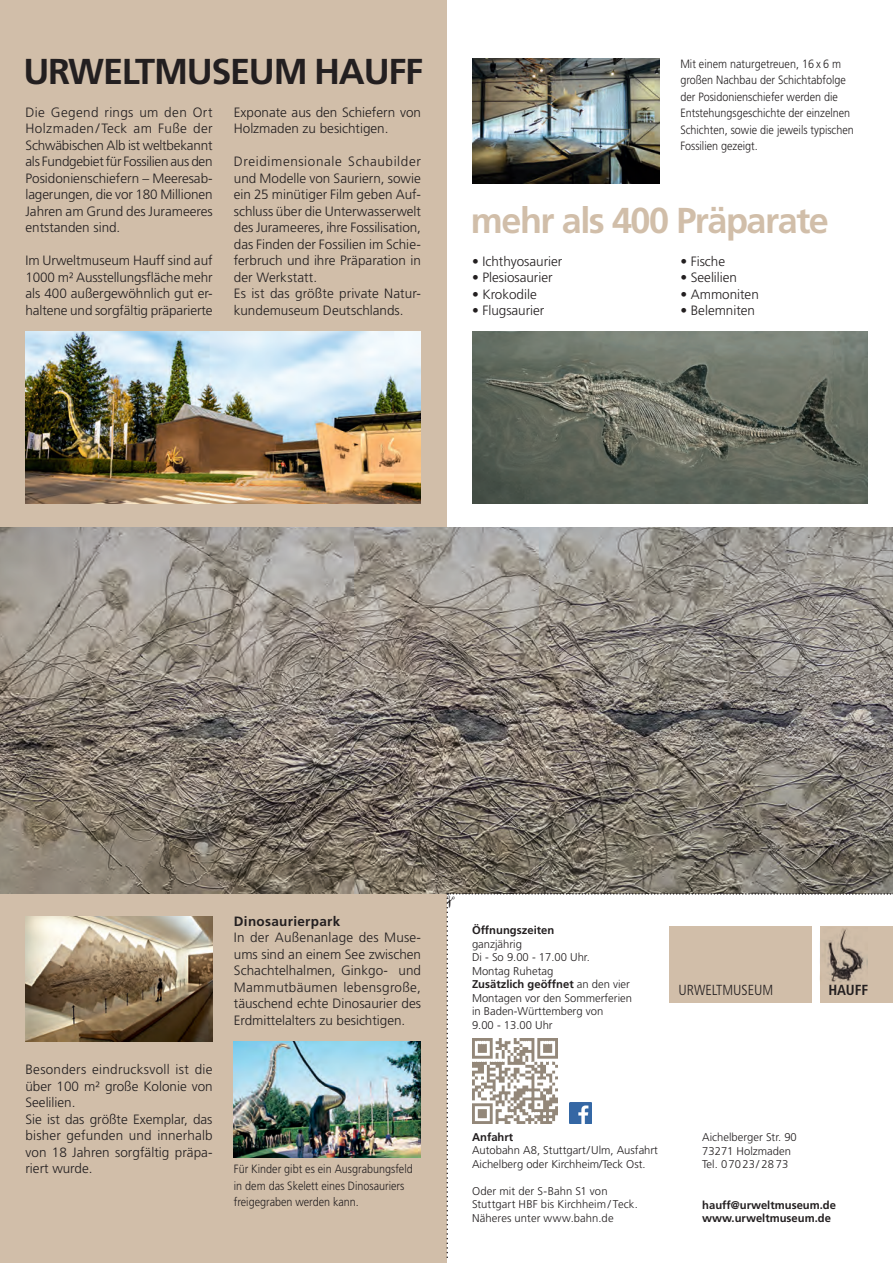
<style>
.page{position:relative;width:893px;height:1263px;background:#fff}
.page>*{position:absolute;margin:0;border:0;box-sizing:border-box;transform-origin:0 0}
.t1{font:700 36px "Frutiger LT";letter-spacing:-.04em;color:#d1bea9}
.t2{font:700 36px "Frutiger LT";letter-spacing:-.035em;color:#231f20}
.t3{font:300 condensed 14.55px "Frutiger";color:#231f20}
.t4{font:700 condensed 14.55px "Frutiger";color:#231f20}
.Absatzformat_Fließ{font:300 13.5px/16.5px "Frutiger LT";color:#231f20;text-align:justify}
.Absatzformat_Fließ-2{font:700 13.5px "Frutiger LT";letter-spacing:.025em;color:#231f20}
.Absatzformat_BU{font:300 12px/16.5px "Frutiger LT";color:#231f20;scale:.9 1}
.t5{font:300 11.25px/13.5px "Frutiger LT";color:#231f20}
.t6{font:700 11.25px/13.5px "Frutiger LT";color:#231f20}
.s1{font-weight:300}
.s2{font-weight:700}
</style>
<div class="page">
<div style="left:0;top:0;width:446px;height:1263px;background:#d1bea9"></div>
<img style="left:234px;top:1041px;width:187px;height:116px">
<img style="left:0;top:527px;width:893px;height:366px">
<img style="left:26px;top:916px;width:187px;height:125px">
<img style="left:26px;top:332px;width:395px;height:172px">
<img style="left:472px;top:332px;width:395px;height:172px">
<img style="left:472px;top:59px;width:187px;height:124px">
<svg style="left:446px;top:893px;width:447px;height:370px"></svg>
<p class="t2" style="left:23px;top:50px;width:401px">URWELTMUSEUM HAUFF</p>
<p class="Absatzformat_Fließ" style="left:26px;top:104px;width:189px">Die Gegend rings um den Ort Holzmaden/Teck am Fuße der Schwäbischen Alb ist weltbekannt als Fundgebiet für Fossilien aus den Posidonienschiefern – Meeresab&shy;lagerungen, die vor 180 Millionen Jahren am Grund des Jurameeres entstanden sind.</p>
<p class="Absatzformat_Fließ" style="left:26px;top:253px;width:189px">Im Urweltmuseum Hauff sind auf 1000 m² Ausstellungsfläche mehr als 400 außergewöhnlich gut er&shy;haltene und sorgfältig präparierte</p>
<p class="Absatzformat_Fließ" style="left:234px;top:104px;width:189px">Exponate aus den Schiefern von<br>Holzmaden zu besichtigen.</p>
<p class="Absatzformat_Fließ" style="left:234px;top:154px;width:189px">Dreidimensionale Schaubilder und Modelle von Sauriern, sowie ein 25 minütiger Film geben Auf&shy;schluss über die Unterwasserwelt des Jurameeres, ihre Fossilisation, das Finden der Fossilien im Schie&shy;ferbruch und ihre Präparation in der Werkstatt.</p>
<p class="Absatzformat_Fließ" style="left:234px;top:286px;width:189px">Es ist das größte private Natur&shy;kundemuseum Deutschlands.</p>
<p class="Absatzformat_BU" style="left:680px;top:55px;width:194px">Mit einem naturgetreuen, 16 x 6 m großen Nachbau der Schichtabfolge der Posidonienschiefer werden die Entstehungsgeschichte der einzelnen Schichten, sowie die jeweils typischen Fossilien gezeigt.</p>
<p class="t1" style="left:471px;top:199px;width:359px">mehr als 400 Präparate</p>
<p class="Absatzformat_Fließ" style="left:472px;top:253px;width:92px">• Ichthyosaurier</p>
<p class="Absatzformat_Fließ" style="left:472px;top:269px;width:82px">• Plesiosaurier</p>
<p class="Absatzformat_Fließ" style="left:472px;top:286px;width:66px">• Krokodile</p>
<p class="Absatzformat_Fließ" style="left:472px;top:302px;width:74px">• Flugsaurier</p>
<p class="Absatzformat_Fließ" style="left:680px;top:253px;width:46px">• Fische</p>
<p class="Absatzformat_Fließ" style="left:680px;top:269px;width:58px">• Seelilien</p>
<p class="Absatzformat_Fließ" style="left:680px;top:286px;width:80px">• Ammoniten</p>
<p class="Absatzformat_Fließ" style="left:680px;top:302px;width:76px">• Belemniten</p>
<p class="Absatzformat_Fließ" style="left:26px;top:1061px;width:189px">Besonders eindrucksvoll ist die über 100 m² große Kolonie von Seelilien.</p>
<p class="Absatzformat_Fließ" style="left:26px;top:1111px;width:189px">Sie ist das größte Exemplar, das bisher gefunden und innerhalb von 18 Jahren sorgfältig präpa&shy;riert wurde.</p>
<p class="Absatzformat_Fließ-2" style="left:234px;top:913px;width:108px">Dinosaurierpark</p>
<p class="Absatzformat_Fließ" style="left:234px;top:929px;width:189px">In der Außenanlage des Muse&shy;ums sind an einem See zwischen Schachtelhalmen, Ginkgo- und Mammutbäumen lebensgroße, täuschend echte Dinosaurier des Erdmittelalters zu besichtigen.</p>
<p class="Absatzformat_BU" style="left:234px;top:1161px;width:200px">Für Kinder gibt es ein Ausgrabungsfeld in dem das Skelett eines Dinosauriers freigegraben werden kann.</p>
<p class="t6" style="left:472px;top:924px;width:84px">Öffnungszeiten <span class="s1">ganzjährig</span></p>
<p class="t5" style="left:472px;top:951px;width:119px">Di - So 9.00 - 17.00 Uhr.</p>
<p class="t5" style="left:472px;top:964px;width:83px">Montag Ruhetag</p>
<p class="t5" style="left:472px;top:978px;width:162px"><span class="s2">Zusätzlich geöffnet</span> an den vier<br>Montagen vor den Sommerferien in Baden-Württemberg von<br>9.00 - 13.00 Uhr</p>
<p class="t3" style="left:678px;top:981px;width:96px">URWELTMUSEUM</p>
<p class="t4" style="left:828px;top:981px;width:41px">HAUFF</p>
<p class="t6" style="left:472px;top:1130px;width:43px">Anfahrt</p>
<p class="t5" style="left:472px;top:1144px;width:188px">Autobahn A8, Stuttgart/Ulm, Ausfahrt<br>Aichelberg oder Kirchheim/Teck Ost.</p>
<p class="t5" style="left:472px;top:1184px;width:167px">Oder mit der S-Bahn S1 von<br>Stuttgart HBF bis Kirchheim / Teck.</p>
<p class="t5" style="left:472px;top:1211px;width:143px">Näheres unter www.bahn.de</p>
<p class="t5" style="left:702px;top:1131px;width:96px">Aichelberger Str. 90</p>
<p class="t5" style="left:702px;top:1144px;width:90px">73271 Holzmaden</p>
<p class="t5" style="left:702px;top:1158px;width:88px">Tel. 07023/ 28 73</p>
<p class="t6" style="left:702px;top:1198px;width:135px">hauff@urweltmuseum.de</p>
<p class="t6" style="left:702px;top:1212px;width:130px">www.urweltmuseum.de</p>
</div>
